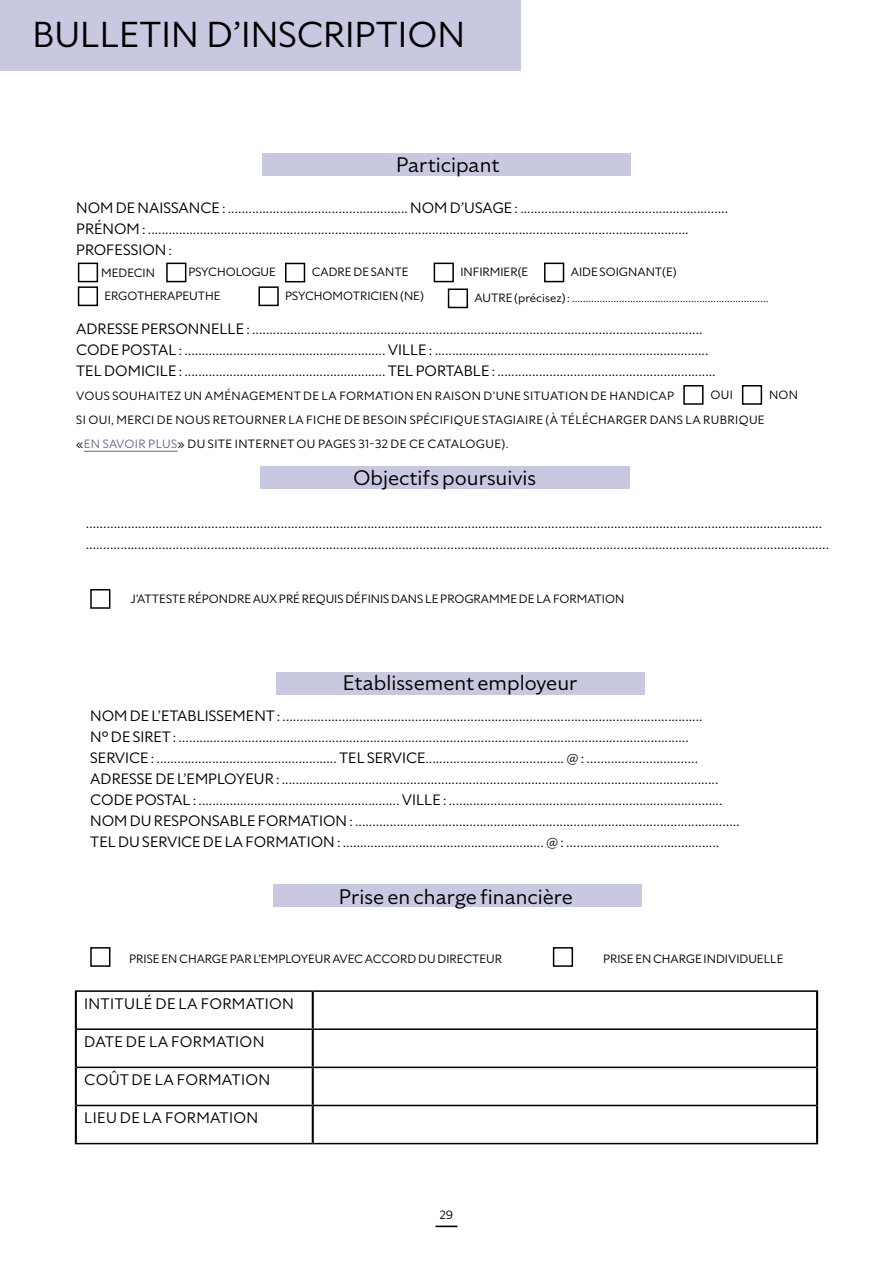
<style>
.page{position:relative;width:893px;height:1263px;background:#fff}
.page>*{position:absolute;margin:0;border:0;box-sizing:border-box;transform-origin:0 0}
.t1{font:36px "Specter";color:#000}
.t2{font:21px "Specter";color:#000}
.t3{font:15.3px "Specter";letter-spacing:.02em;color:#000}
.t4{font:15px/21px "Specter";color:#000}
.t5{font:12px "Specter";color:#000}
.t6{font:12px/24px "Specter";letter-spacing:.03em;color:#000}
.t7{font:12px "Specter";color:#000101}
.s1{color:#6b648c}
</style>
<div class="page">
<div style="left:262px;top:153px;width:368px;height:22px;background:#c8c8e1"></div>
<div style="left:78px;top:263px;width:20px;height:19px;border:2px solid #000"></div>
<div style="left:166px;top:263px;width:20px;height:19px;border:2px solid #000"></div>
<div style="left:285px;top:263px;width:20px;height:19px;border:2px solid #000"></div>
<div style="left:434px;top:263px;width:20px;height:19px;border:2px solid #000"></div>
<div style="left:544px;top:263px;width:20px;height:19px;border:2px solid #000"></div>
<div style="left:78px;top:286px;width:20px;height:20px;border:2px solid #000"></div>
<div style="left:258px;top:286px;width:21px;height:20px;border:2px solid #000"></div>
<div style="left:448px;top:288px;width:20px;height:20px;border:2px solid #000"></div>
<hr style="left:84px;top:451px;width:94px;height:1px;background:#6b648c">
<div style="left:683px;top:385px;width:20px;height:20px;border:2px solid #000"></div>
<div style="left:742px;top:385px;width:20px;height:20px;border:2px solid #000"></div>
<div style="left:0;top:0;width:520px;height:70px;background:#c8c8e1"></div>
<div style="left:276px;top:672px;width:368px;height:23px;background:#c8c8e1"></div>
<div style="left:273px;top:885px;width:369px;height:22px;background:#c8c8e1"></div>
<div style="left:90px;top:947px;width:20px;height:20px;border:2px solid #000"></div>
<div style="left:90px;top:589px;width:20px;height:20px;border:2px solid #000"></div>
<div style="left:553px;top:947px;width:20px;height:20px;border:2px solid #000"></div>
<div style="left:260px;top:466px;width:369px;height:23px;background:#c8c8e1"></div>
<hr style="left:75px;top:990px;width:238px;height:2px;background:#000">
<hr style="left:313px;top:990px;width:505px;height:2px;background:#000">
<hr style="left:77px;top:1028px;width:236px;height:2px;background:#000">
<hr style="left:313px;top:1028px;width:503px;height:2px;background:#000">
<hr style="left:77px;top:1066px;width:236px;height:2px;background:#000">
<hr style="left:313px;top:1066px;width:503px;height:2px;background:#000">
<hr style="left:77px;top:1105px;width:236px;height:1px;background:#000">
<hr style="left:313px;top:1105px;width:503px;height:1px;background:#000">
<hr style="left:75px;top:1143px;width:238px;height:1px;background:#000">
<hr style="left:313px;top:1143px;width:505px;height:1px;background:#000">
<hr style="left:75px;top:992px;width:2px;height:37px;background:#000">
<hr style="left:312px;top:992px;width:2px;height:36px;background:#000">
<hr style="left:816px;top:992px;width:2px;height:37px;background:#000">
<hr style="left:75px;top:1029px;width:2px;height:38px;background:#000">
<hr style="left:312px;top:1030px;width:2px;height:36px;background:#000">
<hr style="left:816px;top:1029px;width:2px;height:38px;background:#000">
<hr style="left:75px;top:1067px;width:2px;height:38px;background:#000">
<hr style="left:312px;top:1068px;width:2px;height:37px;background:#000">
<hr style="left:816px;top:1067px;width:2px;height:38px;background:#000">
<hr style="left:75px;top:1105px;width:2px;height:38px;background:#000">
<hr style="left:312px;top:1106px;width:2px;height:37px;background:#000">
<hr style="left:816px;top:1105px;width:2px;height:38px;background:#000">
<hr style="left:435px;top:1225px;width:22px;height:2px;background:#000101">
<h1 class="t1" style="left:33px;top:10px;width:434px">BULLETIN D’INSCRIPTION</h1>
<h2 class="t2" style="left:396px;top:150px;width:105px">Participant</h2>
<p class="t4" style="left:76px;top:197px;width:654px">NOM DE NAISSANCE : .................................................... NOM D’USAGE : ............................................................<br>PRÉNOM : ................................................................................................................................................………...<br>PROFESSION :</p>
<p class="t5" style="left:101px;top:265px;width:55px">MEDECIN</p>
<p class="t5" style="left:188px;top:264px;width:89px">PSYCHOLOGUE</p>
<p class="t5" style="left:312px;top:264px;width:98px">CADRE DE SANTE</p>
<p class="t5" style="left:460px;top:264px;width:69px">INFIRMIER(E</p>
<p class="t5" style="left:571px;top:264px;width:107px">AIDE SOIGNANT(E)</p>
<p class="t5" style="left:105px;top:287px;width:118px">ERGOTHERAPEUTHE</p>
<p class="t5" style="left:285px;top:287px;width:140px">PSYCHOMOTRICIEN (NE)</p>
<p class="t5" style="left:474px;top:290px;width:296px">AUTRE (précisez) : .......................................................................</p>
<p class="t4" style="left:76px;top:318px;width:641px">ADRESSE PERSONNELLE : ..................................................................................................................................<br>CODE POSTAL : .......................................................... VILLE : ...............................................................................<br>TEL DOMICILE : .......................................................... TEL PORTABLE : ...............................................................</p>
<p class="t6" style="left:76px;top:384px;width:600px">VOUS SOUHAITEZ UN AMÉNAGEMENT DE LA FORMATION EN RAISON D’UNE SITUATION DE HANDICAP</p>
<p class="t5" style="left:710px;top:387px;width:24px">OUI</p>
<p class="t5" style="left:769px;top:387px;width:31px">NON</p>
<p class="t6" style="left:76px;top:408px;width:690px">SI OUI, MERCI DE NOUS RETOURNER LA FICHE DE BESOIN SPÉCIFIQUE STAGIAIRE (À TÉLÉCHARGER DANS LA RUBRIQUE «<span class="s1">EN SAVOIR PLUS</span>» DU SITE INTERNET OU PAGES 31-32 DE CE CATALOGUE).</p>
<h2 class="t2" style="left:353px;top:464px;width:185px">Objectifs poursuivis</h2>
<p class="t4" style="left:86px;top:512px;width:745px">………………..………………...................................................................................………………..………………..................................................... ..............................………………..………………...................................................................................………………..……………….........................</p>
<p class="t5" style="left:130px;top:591px;width:495px">J’ATTESTE RÉPONDRE AUX PRÉ REQUIS DÉFINIS DANS LE PROGRAMME DE LA FORMATION</p>
<h2 class="t2" style="left:343px;top:669px;width:236px">Etablissement employeur</h2>
<p class="t4" style="left:90px;top:705px;width:651px">NOM DE L’ETABLISSEMENT : ………………..………………...................................................................................<br>N° DE SIRET : ………………..……………….............................................................................................................<br>SERVICE : .................................................... TEL SERVICE........................................ @ : …………………………..<br>ADRESSE DE L’EMPLOYEUR : ..............................................................................................................................<br>CODE POSTAL : .......................................................... VILLE : ...............................................................................<br>NOM DU RESPONSABLE FORMATION : ...............................................................................................................<br>TEL DU SERVICE DE LA FORMATION : .......................................................... @ : ……………………....................</p>
<h2 class="t2" style="left:339px;top:883px;width:236px">Prise en charge financière</h2>
<p class="t5" style="left:129px;top:950px;width:375px">PRISE EN CHARGE PAR L’EMPLOYEUR AVEC ACCORD DU DIRECTEUR</p>
<p class="t3" style="left:84px;top:993px;width:211px">INTITULÉ DE LA FORMATION</p>
<p class="t3" style="left:84px;top:1031px;width:182px">DATE DE LA FORMATION</p>
<p class="t3" style="left:84px;top:1069px;width:187px">COÛT DE LA FORMATION</p>
<p class="t3" style="left:84px;top:1108px;width:176px">LIEU DE LA FORMATION</p>
<p class="t5" style="left:603px;top:950px;width:182px">PRISE EN CHARGE INDIVIDUELLE</p>
<p class="t7" style="left:440px;top:1207px;width:15px">29</p>
</div>
